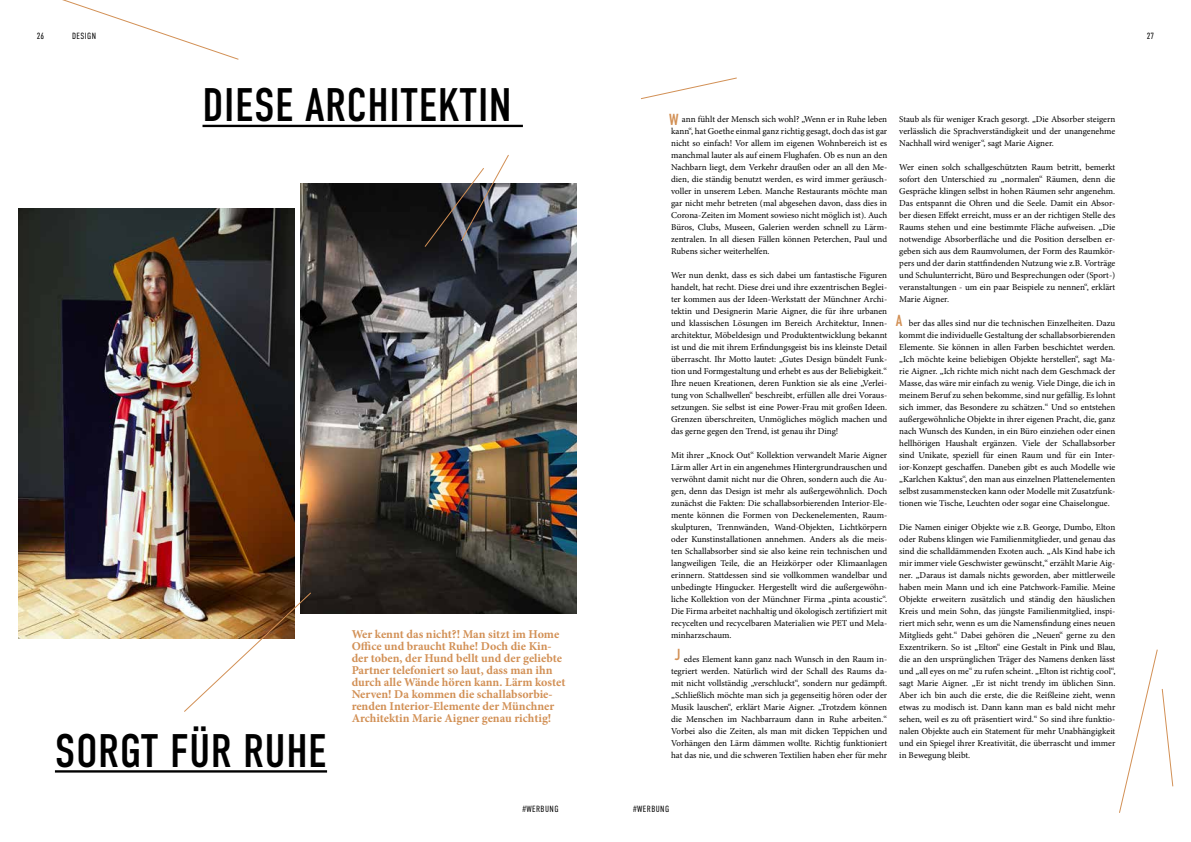
<style>
.page{position:relative;width:1191px;height:842px;background:#fff}
.page>*{position:absolute;margin:0;border:0;box-sizing:border-box;transform-origin:0 0}
.t1{font:47px "DIN Condensed";letter-spacing:.01em;color:#000}
.t2{font:16px "DIN Condensed";color:#d29055}
.t3{font:700 12px/12px "Minion Pro";color:#d29055}
.t4{font:9px/12px "Minion Pro";color:#000;text-align:justify}
.t5{font:300 9px "DIN Condensed";letter-spacing:.05em;color:#000}
</style>
<div class="page">
<img style="left:19px;top:209px;width:276px;height:429px">
<hr style="left:202px;top:125px;width:321px;height:2px;background:#000">
<hr style="left:55px;top:770px;width:272px;height:2px;background:#000">
<img style="left:300px;top:183px;width:277px;height:430px">
<svg style="left:423px;top:155px;width:87px;height:93px"></svg>
<svg style="left:183px;top:591px;width:129px;height:121px"></svg>
<svg style="left:62px;top:0;width:177px;height:60px"></svg>
<svg style="left:641px;top:77px;width:96px;height:23px"></svg>
<svg style="left:1119px;top:649px;width:54px;height:164px"></svg>
<p class="t5" style="left:37px;top:31px;width:9px">26</p>
<p class="t5" style="left:72px;top:31px;width:26px">DESIGN</p>
<p class="t5" style="left:1146px;top:31px;width:9px">27</p>
<h1 class="t1" style="left:202px;top:79px;width:311px">DIESE ARCHITEKTIN</h1>
<h1 class="t1" style="left:55px;top:724px;width:273px">SORGT FÜR RUHE</h1>
<p class="t3" style="left:352px;top:628px;width:215px">Wer kennt das nicht?! Man sitzt im Home Office und braucht Ruhe! Doch die Kin&shy;der toben, der Hund bellt und der geliebte Partner telefoniert so laut, dass man ihn durch alle Wände hören kann. Lärm kostet Nerven! Da kommen die schallabsorbie&shy;renden Interior-Elemente der Münchner Architektin Marie Aigner genau richtig!</p>
<h2 class="t2" style="left:669px;top:110px;width:11px">W</h2>
<p class="t4" style="left:671px;top:113px;width:218px;text-indent:11px">ann fühlt der Mensch sich wohl? „Wenn er in Ruhe leben kann“, hat Goethe einmal ganz richtig gesagt, doch das ist gar nicht so einfach! Vor allem im eigenen Wohnbereich ist es manchmal lauter als auf einem Flughafen. Ob es nun an den Nachbarn liegt, dem Verkehr draußen oder an all den Me&shy;dien, die ständig benutzt werden, es wird immer geräusch&shy;voller in unserem Leben. Manche Restaurants möchte man gar nicht mehr betreten (mal abgesehen davon, dass dies in Corona-Zeiten im Moment sowieso nicht möglich ist). Auch Büros, Clubs, Museen, Galerien werden schnell zu Lärm&shy;zentralen. In all diesen Fällen können Peterchen, Paul und Rubens sicher weiterhelfen.</p>
<p class="t4" style="left:671px;top:269px;width:218px">Wer nun denkt, dass es sich dabei um fantastische Figuren handelt, hat recht. Diese drei und ihre exzentrischen Beglei&shy;ter kommen aus der Ideen-Werkstatt der Münchner Archi&shy;tektin und Designerin Marie Aigner, die für ihre urbanen und klassischen Lösungen im Bereich Architektur, Innen&shy;architektur, Möbeldesign und Produktentwicklung bekannt ist und die mit ihrem Erfindungsgeist bis ins kleinste Detail überrascht. Ihr Motto lautet: „Gutes Design bündelt Funk&shy;tion und Formgestaltung und erhebt es aus der Beliebigkeit.“ Ihre neuen Kreationen, deren Funktion sie als eine „Verlei&shy;tung von Schallwellen“ beschreibt, erfüllen alle drei Voraus&shy;setzungen. Sie selbst ist eine Power-Frau mit großen Ideen.<br>Grenzen überschreiten, Unmögliches möglich machen und das gerne gegen den Trend, ist genau ihr Ding!</p>
<p class="t4" style="left:671px;top:449px;width:218px">Mit ihrer „Knock Out“ Kollektion verwandelt Marie Aigner Lärm aller Art in ein angenehmes Hintergrundrauschen und verwöhnt damit nicht nur die Ohren, sondern auch die Au&shy;gen, denn das Design ist mehr als außergewöhnlich. Doch zunächst die Fakten: Die schallabsorbierenden Interior-Ele&shy;mente können die Formen von Deckenelementen, Raum&shy;skulpturen, Trennwänden, Wand-Objekten, Lichtkörpern oder Kunstinstallationen annehmen. Anders als die meis&shy;ten Schallabsorber sind sie also keine rein technischen und langweiligen Teile, die an Heizkörper oder Klimaanlagen erinnern. Stattdessen sind sie vollkommen wandelbar und unbedingte Hingucker. Hergestellt wird die außergewöhn&shy;liche Kollektion von der Münchner Firma „pinta acoustic“.<br>Die Firma arbeitet nachhaltig und ökologisch zertifiziert mit recycelten und recycelbaren Materialien wie PET und Mela&shy;minharzschaum.</p>
<p class="t4" style="left:671px;top:653px;width:218px;text-indent:13px">edes Element kann ganz nach Wunsch in den Raum in&shy;tegriert werden. Natürlich wird der Schall des Raums da&shy;mit nicht vollständig „verschluckt“, sondern nur gedämpft. „Schließlich möchte man sich ja gegenseitig hören oder der Musik lauschen“, erklärt Marie Aigner. „Trotzdem können die Menschen im Nachbarraum dann in Ruhe arbeiten.“ Vorbei also die Zeiten, als man mit dicken Teppichen und Vorhängen den Lärm dämmen wollte. Richtig funktioniert hat das nie, und die schweren Textilien haben eher für mehr</p>
<h2 class="t2" style="left:674px;top:646px;width:7px">J</h2>
<p class="t4" style="left:899px;top:113px;width:218px">Staub als für weniger Krach gesorgt. „Die Absorber steigern verlässlich die Sprachverständigkeit und der unangenehme Nachhall wird weniger“, sagt Marie Aigner.</p>
<p class="t4" style="left:899px;top:161px;width:218px">Wer einen solch schallgeschützten Raum betritt, bemerkt sofort den Unterschied zu „normalen“ Räumen, denn die Gespräche klingen selbst in hohen Räumen sehr angenehm.<br>Das entspannt die Ohren und die Seele. Damit ein Absor&shy;ber diesen Effekt erreicht, muss er an der richtigen Stelle des Raums stehen und eine bestimmte Fläche aufweisen. „Die notwendige Absorberfläche und die Position derselben er&shy;geben sich aus dem Raumvolumen, der Form des Raumkör&shy;pers und der darin stattfindenden Nutzung wie z.B. Vorträge und Schulunterricht, Büro und Besprechungen oder (Sport-) veranstaltungen - um ein paar Beispiele zu nennen“, erklärt Marie Aigner.</p>
<p class="t4" style="left:899px;top:317px;width:218px;text-indent:9px">ber das alles sind nur die technischen Einzelheiten. Dazu kommt die individuelle Gestaltung der schallabsorbierenden Elemente. Sie können in allen Farben beschichtet werden. „Ich möchte keine beliebigen Objekte herstellen“, sagt Ma&shy;rie Aigner. „Ich richte mich nicht nach dem Geschmack der Masse, das wäre mir einfach zu wenig. Viele Dinge, die ich in meinem Beruf zu sehen bekomme, sind nur gefällig. Es lohnt sich immer, das Besondere zu schätzen.“ Und so entstehen außergewöhnliche Objekte in ihrer eigenen Pracht, die, ganz nach Wunsch des Kunden, in ein Büro einziehen oder einen hellhörigen Haushalt ergänzen. Viele der Schallabsorber sind Unikate, speziell für einen Raum und für ein Inter&shy;ior-Konzept geschaffen. Daneben gibt es auch Modelle wie „Karlchen Kaktus“, den man aus einzelnen Plattenelementen selbst zusammenstecken kann oder Modelle mit Zusatzfunk&shy;tionen wie Tische, Leuchten oder sogar eine Chaiselongue.</p>
<p class="t4" style="left:899px;top:521px;width:218px">Die Namen einiger Objekte wie z.B. George, Dumbo, Elton oder Rubens klingen wie Familienmitglieder, und genau das sind die schalldämmenden Exoten auch. „Als Kind habe ich mir immer viele Geschwister gewünscht,“ erzählt Marie Aig&shy;ner. „Daraus ist damals nichts geworden, aber mittlerweile haben mein Mann und ich eine Patchwork-Familie. Meine Objekte erweitern zusätzlich und ständig den häuslichen Kreis und mein Sohn, das jüngste Familienmitglied, inspi&shy;riert mich sehr, wenn es um die Namensfindung eines neuen Mitglieds geht.“ Dabei gehören die „Neuen“ gerne zu den Exzentrikern. So ist „Elton“ eine Gestalt in Pink und Blau, die an den ursprünglichen Träger des Namens denken lässt und „all eyes on me“ zu rufen scheint. „Elton ist richtig cool“, sagt Marie Aigner. „Er ist nicht trendy im üblichen Sinn.<br>Aber ich bin auch die erste, die die Reißleine zieht, wenn etwas zu modisch ist. Dann kann man es bald nicht mehr sehen, weil es zu oft präsentiert wird.“ So sind ihre funktio&shy;nalen Objekte auch ein Statement für mehr Unabhängigkeit und ein Spiegel ihrer Kreativität, die überrascht und immer in Bewegung bleibt.</p>
<h2 class="t2" style="left:895px;top:311px;width:8px">A</h2>
<p class="t5" style="left:522px;top:804px;width:38px">#WERBUNG</p>
<p class="t5" style="left:633px;top:804px;width:38px">#WERBUNG</p>
</div>
